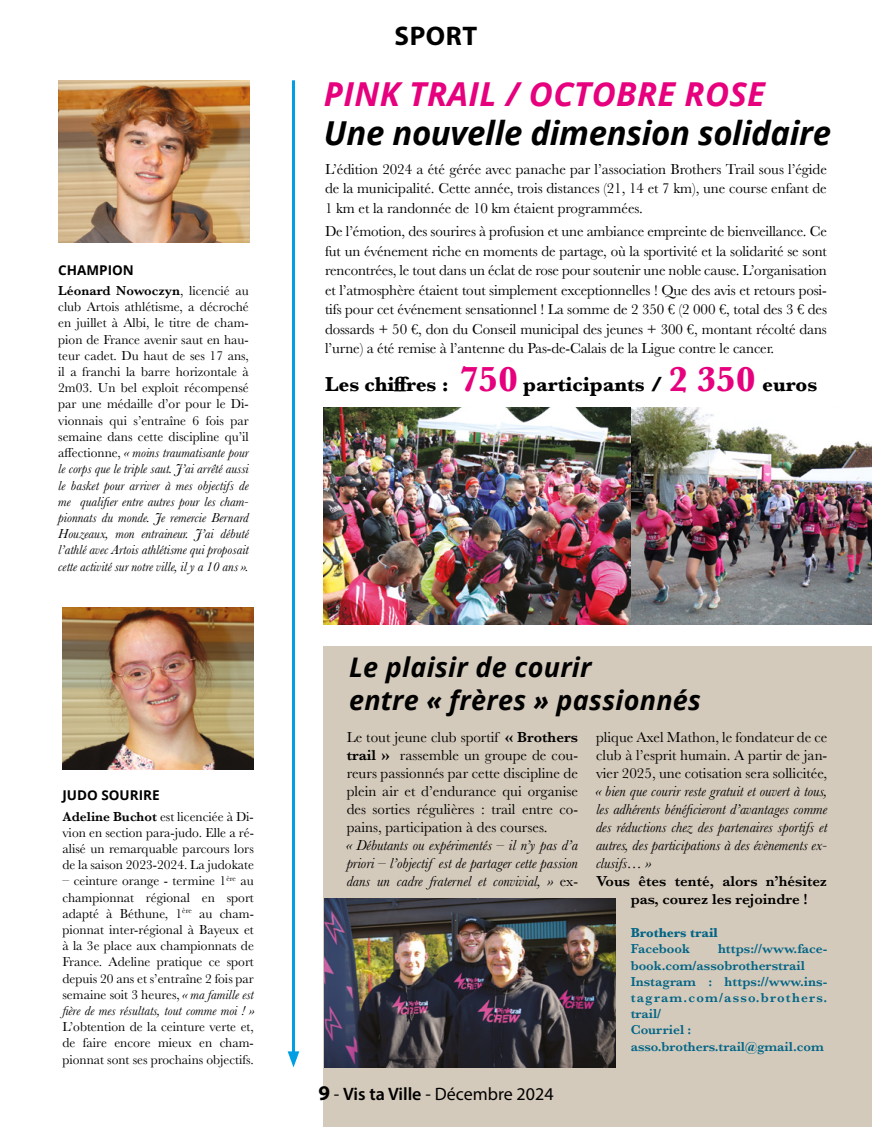
<style>
.page{position:relative;width:872px;height:1127px;background:#fff}
.page>*{position:absolute;margin:0;border:0;box-sizing:border-box;transform-origin:0 0}
.t1{font:italic 700 33px "Open Sans";letter-spacing:-.01em;color:#000}
.t2{font:italic 700 33px "Open Sans";letter-spacing:.01em;color:#e6007d}
.t3{font:italic 700 27px/33px "Open Sans";letter-spacing:.01em;color:#000}
.t4{font:700 27px "Myriad Pro";letter-spacing:.02em;color:#000}
.t5{font:700 21px "Baskerville";color:#000}
.t6{font:18px "Myriad Pro";color:#000}
.t7{font:15px/19.5px "Baskerville";letter-spacing:-.005em;color:#000;text-align:justify}
.t8{font:italic 15px/18px "Baskerville";color:#000;text-align:justify}
.t9{font:600 15px/18px "Baskerville";color:#000}
.t10{font:13.5px/16.2px "Baskerville";color:#000;text-align:justify}
.t11{font:600 13.5px/16.2px "Baskerville";color:#016486}
.t12{font:700 13.5px "Open Sans";color:#000}
.t13{font:700 13.5px "Baskerville";color:#016486}
.s1{font-weight:600}
.s2{font-style:italic}
.s3{font-size:36px;color:#e6007d}
.s4{font-style:normal}
.s5{font-weight:700;font-size:21px}
</style>
<div class="page">
<div style="left:323px;top:646px;width:549px;height:481px;background:#d4cabb"></div>
<img style="left:62px;top:607px;width:192px;height:162px">
<img style="left:58px;top:80px;width:192px;height:163px">
<hr style="left:292px;top:80px;width:3px;height:977px;background:#009fe3">
<svg style="left:288px;top:1051px;width:11px;height:16px"></svg>
<img style="left:324px;top:407px;width:548px;height:217px">
<img style="left:324px;top:899px;width:291px;height:168px">
<p class="t12" style="left:58px;top:260px;width:77px">CHAMPION</p>
<p class="t10" style="left:58px;top:283px;width:192px"><span class="s1">Léonard Nowoczyn</span>, licencié au club Artois athlétisme, a décroché en juillet à Albi, le titre de cham&shy;pion de France avenir saut en hau&shy;teur cadet. Du haut de ses 17 ans, il a franchi la barre horizontale à 2m03. Un bel exploit récompensé par une médaille d’or pour le Di&shy;vionnais qui s’entraîne 6 fois par semaine dans cette discipline qu’il affectionne, <span class="s2">« moins traumatisante pour le corps que le triple saut. J’ai arrêté aussi le basket pour arriver à mes objectifs de me qualifier entre autres pour les cham&shy;pionnats du monde. Je remercie Bernard Houzeaux, mon entraineur. J’ai débuté l’athlé avec Artois athlétisme qui proposait cette activité sur notre ville, il y a 10 ans ».</span></p>
<p class="t12" style="left:62px;top:786px;width:99px">JUDO SOURIRE</p>
<p class="t10" style="left:62px;top:808px;width:193px"><span class="s1">Adeline Buchot</span> est licenciée à Di&shy;vion en section para-judo. Elle a ré&shy;alisé un remarquable parcours lors de la saison 2023-2024. La judokate</p>
<p class="t10" style="left:62px;top:873px;width:193px">– ceinture orange - termine 1<sup>ère</sup> au championnat régional en sport adapté à Béthune, 1<sup>ère</sup> au cham&shy;pionnat inter-régional à Bayeux et à la 3e place aux championnats de France. Adeline pratique ce sport depuis 20 ans et s’entraîne 2 fois par semaine soit 3 heures, <span class="s2">« ma famille est fière de mes résultats, tout comme moi ! »</span></p>
<p class="t10" style="left:62px;top:1019px;width:193px">L’obtention de la ceinture verte et, de faire encore mieux en cham&shy;pionnat sont ses prochains objectifs.</p>
<h2 class="t4" style="left:394px;top:19px;width:84px">SPORT</h2>
<h1 class="t2" style="left:324px;top:70px;width:443px">PINK TRAIL / OCTOBRE ROSE</h1>
<h1 class="t1" style="left:324px;top:109px;width:509px">Une nouvelle dimension solidaire</h1>
<p class="t7" style="left:325px;top:159px;width:503px">L’édition 2024 a été gérée avec panache par l’association Brothers Trail sous l’égide de la municipalité. Cette année, trois distances (21, 14 et 7 km), une course enfant de 1 km et la randonnée de 10 km étaient programmées.</p>
<p class="t7" style="left:325px;top:222px;width:503px">De l’émotion, des sourires à profusion et une ambiance empreinte de bienveillance. Ce fut un événement riche en moments de partage, où la sportivité et la solidarité se sont rencontrées, le tout dans un éclat de rose pour soutenir une noble cause. L’organisation et l’atmosphère étaient tout simplement exceptionnelles ! Que des avis et retours posi&shy;tifs pour cet événement sensationnel ! La somme de 2 350 € (2 000 €, total des 3 € des dossards + 50 €, don du Conseil municipal des jeunes + 300 €, montant récolté dans l’urne) a été remise à l’antenne du Pas-de-Calais de la Ligue contre le cancer.</p>
<h3 class="t5" style="left:325px;top:369px;width:494px">Les chiffres : <span class="s3">750</span> participants / <span class="s3">2 350</span> euros</h3>
<h2 class="t3" style="left:349px;top:650px;width:353px">Le plaisir de courir<br>entre « frères » passionnés</h2>
<p class="t7" style="left:347px;top:728px;width:233px;line-height:18px">Le tout jeune club sportif <span class="s1">« Brothers trail »</span> rassemble un groupe de cou&shy;reurs passionnés par cette discipline de plein air et d’endurance qui organise des sorties régulières : trail entre co&shy;pains, participation à des courses.</p>
<p class="t8" style="left:347px;top:836px;width:233px">« Débutants ou expérimentés – il n’y pas d’a priori – l’objectif est de partager cette passion dans un cadre fraternel et convivial, » <span class="s4">ex-</span></p>
<p class="t7" style="left:596px;top:728px;width:233px;line-height:18px">plique Axel Mathon, le fondateur de ce club à l’esprit humain. A partir de jan&shy;vier 2025, une cotisation sera sollicitée,</p>
<p class="t8" style="left:596px;top:782px;width:233px">« bien que courir reste gratuit et ouvert à tous, les adhérents bénéficieront d’avantages comme des réductions chez des partenaires sportifs et autres, des participations à des évènements ex&shy;clusifs… »</p>
<p class="t9" style="left:630px;top:872px;width:198px;text-indent:-35px">Vous êtes tenté, alors n’hésitez pas, courez les rejoindre !</p>
<p class="t13" style="left:630px;top:923px;width:89px">Brothers trail</p>
<p class="t11" style="left:630px;top:941px;width:61px">Facebook</p>
<p class="t11" style="left:630px;top:941px;width:198px;text-indent:87px">https://www.face&shy;book.com/assobrotherstrail<br>Instagram : https://www.ins&shy;tagram.com/asso.brothers. trail/<br>Courriel : asso.brothers.trail@gmail.com</p>
<h3 class="t6" style="left:318px;top:1083px;width:237px"><span class="s5">9</span> - <span class="s1">Vis ta Ville</span> - Décembre 2024</h3>
</div>
